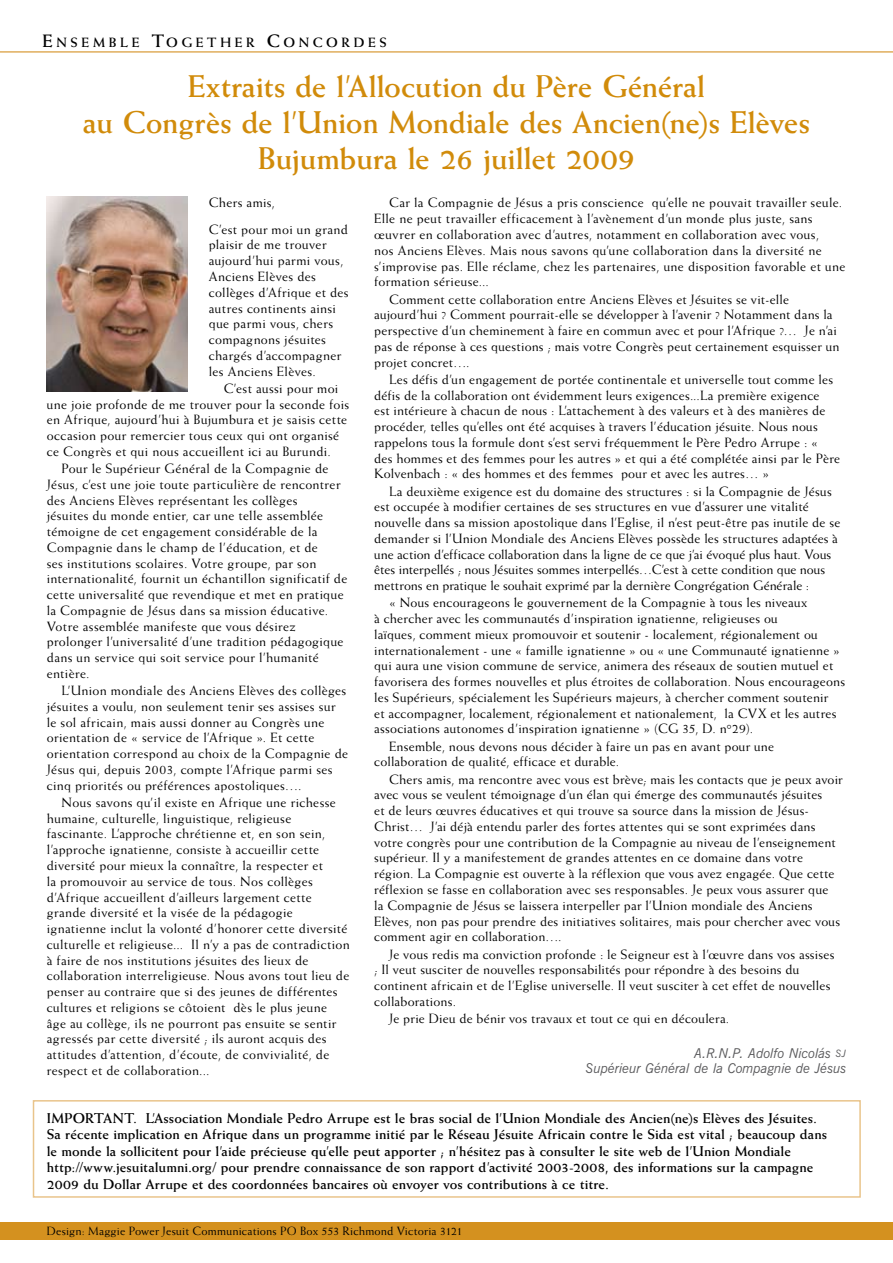
<style>
.page{position:relative;width:893px;height:1263px;background:#fff}
.page>*{position:absolute;margin:0;border:0;box-sizing:border-box;transform-origin:0 0}
.t1{font:700 31.5px/36px "Weiss";letter-spacing:-.01em;color:#d18b0a;text-align:center}
.t2{font:700 14.25px/16.5px "Weiss";letter-spacing:.005em;color:#000}
.t3{font:13.5px/15.8px "Weiss";letter-spacing:.02em;color:#000}
.t4{font:italic 13.5px/15.6px "News Gothic BT";letter-spacing:-.01em;color:#58585a;text-align:right}
.t5{font:700 13.5px "Weiss";letter-spacing:.27em;color:#000}
.t6{font:12px "Weiss";letter-spacing:.01em;color:#000}
.s1{font-size:18px}
.s2{font-size:10.2px}
</style>
<div class="page">
<div style="left:0;top:1223px;width:893px;height:17px;background:#d4911f"></div>
<hr style="left:0;top:51px;width:893px;height:2px;background:#e0ad5c">
<div style="left:33px;top:1100px;width:828px;height:98px;border:2px solid #e9c48b"></div>
<img style="left:47px;top:197px;width:141px;height:195px">
<p class="t5" style="left:43px;top:35px;width:346px"><span class="s1">E</span>NSEMBLE <span class="s1">T</span>OGETHER <span class="s1">C</span>ONCORDES</p>
<h1 class="t1" style="left:83px;top:67px;width:728px">Extraits de l’Allocution du Père Général<br>au Congrès de l’Union Mondiale des Ancien(ne)s Elèves<br>Bujumbura le 26 juillet 2009</h1>
<p class="t3" style="left:374px;top:195px;width:473px;text-indent:15px">Car la Compagnie de Jésus a pris conscience qu’elle ne pouvait travailler seule.<br>Elle ne peut travailler efficacement à l’avènement d’un monde plus juste, sans œuvrer en collaboration avec d’autres, notamment en collaboration avec vous,<br>nos Anciens Elèves. Mais nous savons qu’une collaboration dans la diversité ne s’improvise pas. Elle réclame, chez les partenaires, une disposition favorable et une formation sérieuse...</p>
<p class="t3" style="left:374px;top:291px;width:467px;text-indent:15px">Comment cette collaboration entre Anciens Elèves et Jésuites se vit-elle aujourd’hui ? Comment pourrait-elle se développer à l’avenir ? Notamment dans la perspective d’un cheminement à faire en commun avec et pour l’Afrique ?… Je n’ai pas de réponse à ces questions ; mais votre Congrès peut certainement esquisser un projet concret….</p>
<p class="t3" style="left:374px;top:371px;width:467px;text-indent:15px">Les défis d’un engagement de portée continentale et universelle tout comme les défis de la collaboration ont évidemment leurs exigences...La première exigence<br>est intérieure à chacun de nous : L’attachement à des valeurs et à des manières de procéder, telles qu’elles ont été acquises à travers l’éducation jésuite. Nous nous rappelons tous la formule dont s’est servi fréquemment le Père Pedro Arrupe : «<br>des hommes et des femmes pour les autres » et qui a été complétée ainsi par le Père Kolvenbach : « des hommes et des femmes pour et avec les autres… »</p>
<p class="t3" style="left:374px;top:483px;width:468px;text-indent:15px">La deuxième exigence est du domaine des structures : si la Compagnie de Jésus est occupée à modifier certaines de ses structures en vue d’assurer une vitalité nouvelle dans sa mission apostolique dans l’Eglise, il n’est peut-être pas inutile de se demander si l’Union Mondiale des Anciens Elèves possède les structures adaptées à une action d’efficace collaboration dans la ligne de ce que j’ai évoqué plus haut. Vous êtes interpellés ; nous Jésuites sommes interpellés…C’est à cette condition que nous mettrons en pratique le souhait exprimé par la dernière Congrégation Générale :</p>
<p class="t3" style="left:374px;top:595px;width:472px;text-indent:15px">« Nous encourageons le gouvernement de la Compagnie à tous les niveaux<br>à chercher avec les communautés d’inspiration ignatienne, religieuses ou<br>laïques, comment mieux promouvoir et soutenir - localement, régionalement ou internationalement - une « famille ignatienne » ou « une Communauté ignatienne » qui aura une vision commune de service, animera des réseaux de soutien mutuel et favorisera des formes nouvelles et plus étroites de collaboration. Nous encourageons les Supérieurs, spécialement les Supérieurs majeurs, à chercher comment soutenir<br>et accompagner, localement, régionalement et nationalement, la CVX et les autres associations autonomes d’inspiration ignatienne » (CG 35, D. n°29).</p>
<p class="t3" style="left:374px;top:738px;width:401px;text-indent:15px">Ensemble, nous devons nous décider à faire un pas en avant pour une collaboration de qualité, efficace et durable.</p>
<p class="t3" style="left:374px;top:771px;width:470px;text-indent:15px">Chers amis, ma rencontre avec vous est brève; mais les contacts que je peux avoir avec vous se veulent témoignage d’un élan qui émerge des communautés jésuites<br>et de leurs œuvres éducatives et qui trouve sa source dans la mission de Jésus-Christ… J’ai déjà entendu parler des fortes attentes qui se sont exprimées dans votre congrès pour une contribution de la Compagnie au niveau de l’enseignement supérieur. Il y a manifestement de grandes attentes en ce domaine dans votre région. La Compagnie est ouverte à la réflexion que vous avez engagée. Que cette réflexion se fasse en collaboration avec ses responsables. Je peux vous assurer que<br>la Compagnie de Jésus se laissera interpeller par l’Union mondiale des Anciens Elèves, non pas pour prendre des initiatives solitaires, mais pour chercher avec vous comment agir en collaboration….</p>
<p class="t3" style="left:374px;top:946px;width:462px;text-indent:15px">Je vous redis ma conviction profonde : le Seigneur est à l’œuvre dans vos assises ; Il veut susciter de nouvelles responsabilités pour répondre à des besoins du continent africain et de l’Eglise universelle. Il veut susciter à cet effet de nouvelles collaborations.</p>
<p class="t3" style="left:389px;top:1010px;width:342px">Je prie Dieu de bénir vos travaux et tout ce qui en découlera.</p>
<p class="t4" style="left:585px;top:1045px;width:262px">A.R.N.P. Adolfo Nicolás <span class="s2">sj<br></span>Supérieur Général de la Compagnie de Jésus</p>
<p class="t2" style="left:47px;top:1109px;width:782px">IMPORTANT. L’Association Mondiale Pedro Arrupe est le bras social de l’Union Mondiale des Ancien(ne)s Elèves des Jésuites.<br>Sa récente implication en Afrique dans un programme initié par le Réseau Jésuite Africain contre le Sida est vital ; beaucoup dans le monde la sollicitent pour l’aide précieuse qu’elle peut apporter ; n’hésitez pas à consulter le site web de l’Union Mondiale http://www.jesuitalumni.org/ pour prendre connaissance de son rapport d’activité 2003-2008, des informations sur la campagne 2009 du Dollar Arrupe et des coordonnées bancaires où envoyer vos contributions à ce titre.</p>
<p class="t3" style="left:209px;top:190px;width:140px;line-height:26.2px">Chers amis,<br>C’est pour moi un grand</p>
<p class="t3" style="left:209px;top:237px;width:141px">plaisir de me trouver aujourd’hui parmi vous,<br>Anciens Elèves des collèges d’Afrique et des autres continents ainsi que parmi vous, chers compagnons jésuites chargés d’accompagner les Anciens Elèves.</p>
<p class="t3" style="left:47px;top:380px;width:304px;text-indent:177px">C’est aussi pour moi une joie profonde de me trouver pour la seconde fois en Afrique, aujourd’hui à Bujumbura et je saisis cette occasion pour remercier tous ceux qui ont organisé ce Congrès et qui nous accueillent ici au Burundi.</p>
<p class="t3" style="left:47px;top:460px;width:302px;text-indent:15px">Pour le Supérieur Général de la Compagnie de Jésus, c’est une joie toute particulière de rencontrer des Anciens Elèves représentant les collèges<br>jésuites du monde entier, car une telle assemblée témoigne de cet engagement considérable de la Compagnie dans le champ de l’éducation, et de<br>ses institutions scolaires. Votre groupe, par son internationalité, fournit un échantillon significatif de cette universalité que revendique et met en pratique la Compagnie de Jésus dans sa mission éducative.<br>Votre assemblée manifeste que vous désirez prolonger l’universalité d’une tradition pédagogique dans un service qui soit service pour l’humanité entière.</p>
<p class="t3" style="left:47px;top:682px;width:303px;text-indent:15px">L’Union mondiale des Anciens Elèves des collèges jésuites a voulu, non seulement tenir ses assises sur le sol africain, mais aussi donner au Congrès une orientation de « service de l’Afrique ». Et cette orientation correspond au choix de la Compagnie de Jésus qui, depuis 2003, compte l’Afrique parmi ses cinq priorités ou préférences apostoliques….</p>
<p class="t3" style="left:47px;top:794px;width:304px;text-indent:15px">Nous savons qu’il existe en Afrique une richesse humaine, culturelle, linguistique, religieuse fascinante. L’approche chrétienne et, en son sein, l’approche ignatienne, consiste à accueillir cette diversité pour mieux la connaître, la respecter et<br>la promouvoir au service de tous. Nos collèges d’Afrique accueillent d’ailleurs largement cette grande diversité et la visée de la pédagogie ignatienne inclut la volonté d’honorer cette diversité culturelle et religieuse... Il n’y a pas de contradiction à faire de nos institutions jésuites des lieux de collaboration interreligieuse. Nous avons tout lieu de penser au contraire que si des jeunes de différentes cultures et religions se côtoient dès le plus jeune âge au collège, ils ne pourront pas ensuite se sentir agressés par cette diversité ; ils auront acquis des attitudes d’attention, d’écoute, de convivialité, de respect et de collaboration...</p>
<p class="t6" style="left:47px;top:1224px;width:417px">Design: Maggie Power Jesuit Communications PO Box 553 Richmond Victoria 3121</p>
</div>
